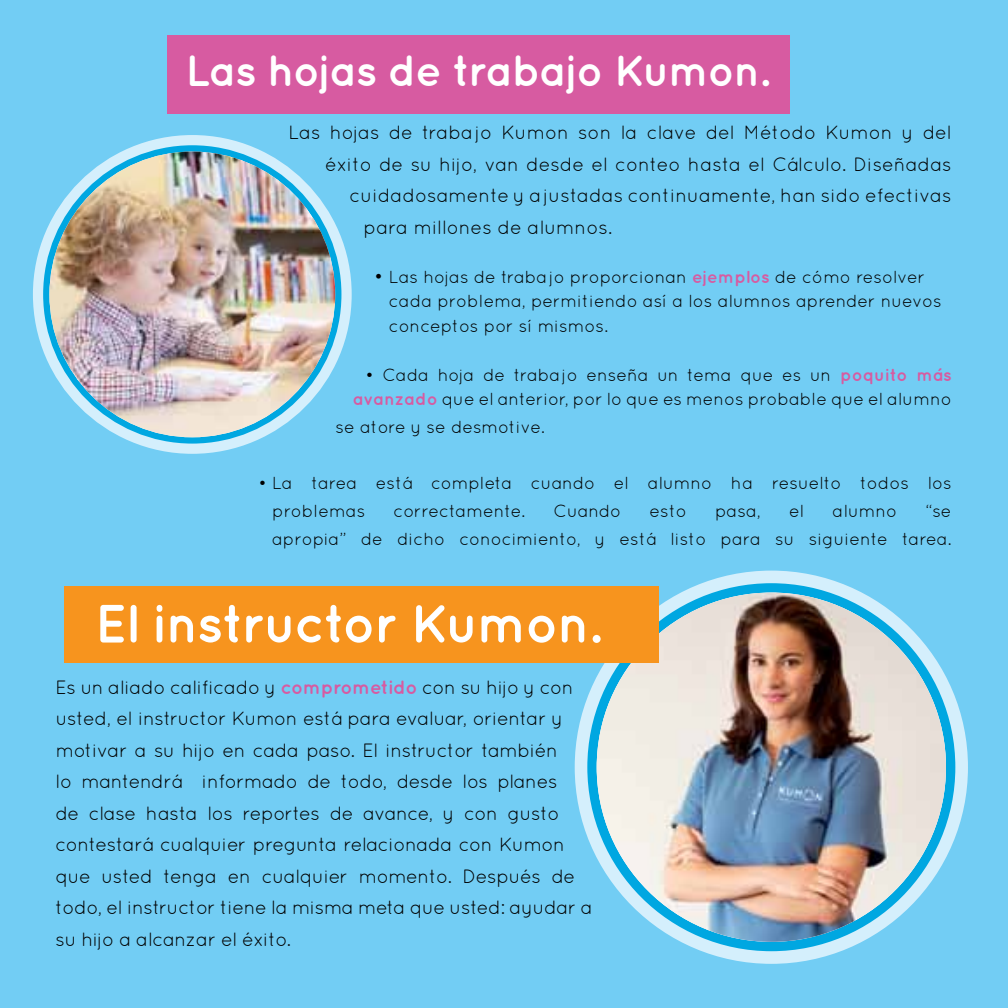
<style>
.page{position:relative;width:1008px;height:1008px;background:#72cdf4}
.page>*{position:absolute;margin:0;border:0;box-sizing:border-box;transform-origin:0 0}
.t1{font:700 53.73px "Quicksand";letter-spacing:-.025em;color:#fff}
.t2{font:700 43.75px "Quicksand";letter-spacing:-.025em;color:#fff}
.t3{font:19.25px/31.5px "Quicksand";letter-spacing:-.02em;color:#000}
.t4{font:19.25px "Quicksand";color:#000}
.t5{font:17.5px/24.5px "Quicksand";color:#000}
.s1{font-size:19.25px}
.s2{font-weight:700;color:#d75ba1}
</style>
<div class="page">
<div style="left:575px;top:571px;width:393px;height:393px;background:#d4effc;border-radius:50%"></div>
<div style="left:587px;top:583px;width:368px;height:368px;background:#00a7e1;border-radius:50%"></div>
<img style="left:597px;top:593px;width:349px;height:349px;border-radius:175px">
<div style="left:33px;top:135px;width:319px;height:319px;background:#d4effc;border-radius:50%"></div>
<svg style="left:43px;top:145px;width:298px;height:299px;background:#10abe0"></svg>
<img style="left:49px;top:152px;width:286px;height:285px;border-radius:143px">
<div style="left:168px;top:35px;width:622px;height:79px;background:#d75ba1"></div>
<div style="left:64px;top:586px;width:595px;height:76px;background:#f7941e"></div>
<h2 class="t2" style="left:185px;top:44px;width:585px">Las hojas de trabajo Kumon.</h2>
<p class="t4" style="left:288px;top:122px;width:665px">Las hojas de trabajo Kumon son la clave del Método Kumon y del</p>
<p class="t4" style="left:325px;top:153px;width:628px">éxito de su hijo, van desde el conteo hasta el Cálculo. Diseñadas</p>
<p class="t4" style="left:350px;top:185px;width:603px">cuidadosamente y ajustadas continuamente, han sido efectivas</p>
<p class="t4" style="left:364px;top:216px;width:250px">para millones de alumnos.</p>
<p class="t5" style="left:389px;top:264px;width:554px;text-indent:-15px"><span class="s1">•</span> Las hojas de trabajo proporcionan <span class="s2">ejemplos</span> de cómo resolver cada problema, permitiendo así a los alumnos aprender nuevos conceptos por sí mismos.</p>
<p class="t5" style="left:353px;top:362px;width:600px;text-align:right">• Cada hoja de trabajo enseña un tema que es un <span class="s2">poquito más avanzado</span> que el anterior, por lo que es menos probable que el alumno</p>
<p class="t5" style="left:336px;top:415px;width:211px">se atore y se desmotive.</p>
<p class="t5" style="left:272px;top:469px;width:681px;line-height:28px;text-indent:-13px">• La tarea está completa cuando el alumno ha resuelto todos los problemas</p>
<p class="t5" style="left:394px;top:499px;width:133px">correctamente.</p>
<p class="t5" style="left:554px;top:499px;width:69px">Cuando</p>
<p class="t5" style="left:650px;top:499px;width:39px">esto</p>
<p class="t5" style="left:715px;top:499px;width:47px">pasa,</p>
<p class="t5" style="left:789px;top:499px;width:17px">el</p>
<p class="t5" style="left:833px;top:499px;width:66px">alumno</p>
<p class="t5" style="left:272px;top:497px;width:681px;line-height:28px;text-align:right">“se<br>apropia” de dicho conocimiento, y está listo para su siguiente tarea.</p>
<h1 class="t1" style="left:95px;top:592px;width:507px">El instructor Kumon.</h1>
<p class="t3" style="left:55px;top:671px;width:539px">Es un aliado calificado y <span class="s2">comprometido</span> con su hijo y con usted, el instructor Kumon está para evaluar, orientar y motivar a su hijo en cada paso. El instructor también<br>lo mantendrá informado de todo, desde los planes<br>de clase hasta los reportes de avance, y con gusto contestará cualquier pregunta relacionada con Kumon que usted tenga en cualquier momento. Después de todo, el instructor tiene la misma meta que usted: ayudar a su hijo a alcanzar el éxito.</p>
</div>
